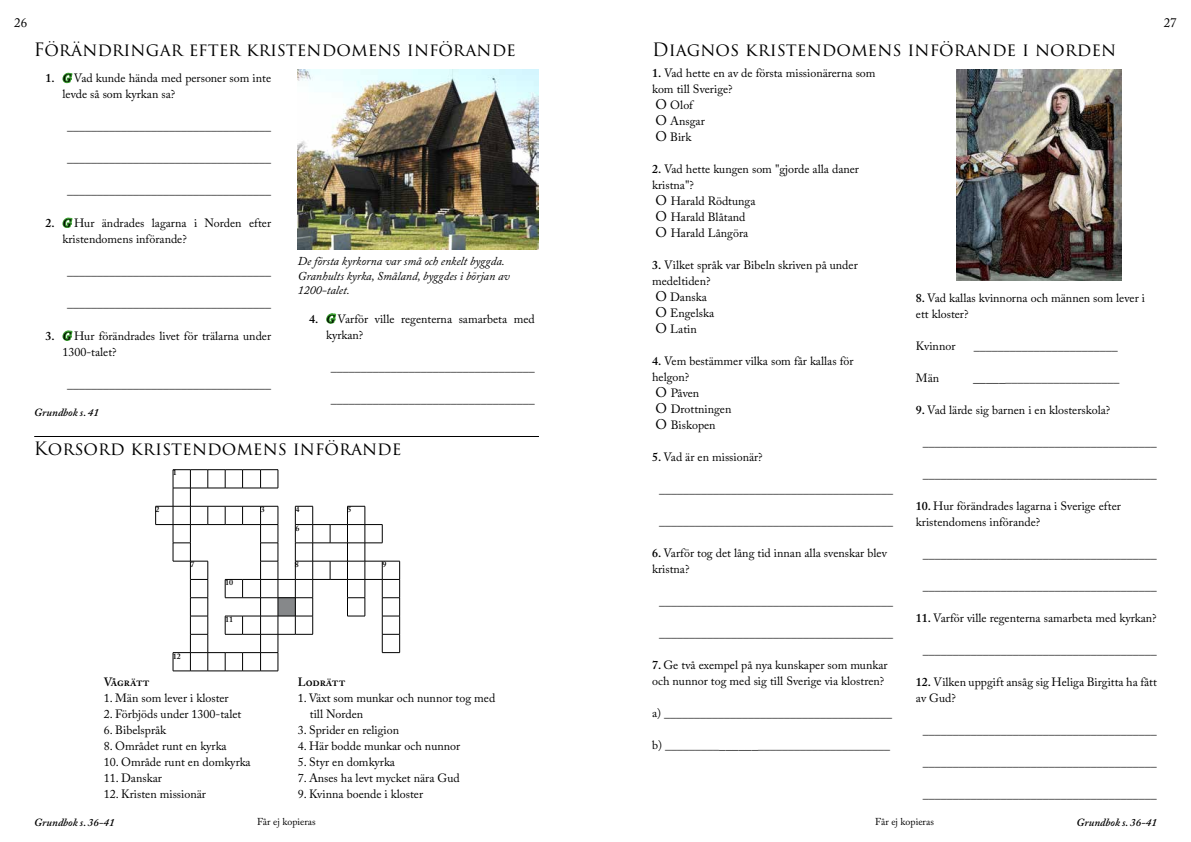
<style>
.page{position:relative;width:1191px;height:842px;background:#fff}
.page>*{position:absolute;margin:0;border:0;box-sizing:border-box;transform-origin:0 0}
.t1{font:18px "Trajan Pro 3";color:#000}
.t2{font:13px "Adobe Caslon Pro";color:#000}
.t3{font:12px/16px "Adobe Caslon Pro";color:#000}
.t4{font:italic 12px/14.4px "Adobe Caslon Pro";color:#000}
.t5{font:600 12px "Adobe Caslon Pro";letter-spacing:-.01em;color:#000}
.t6{font:italic 600 11px "Adobe Caslon Pro";color:#000}
.t7{font:10px "Adobe Caslon Pro";color:#000}
.t8{font:600 8px "Adobe Caslon Pro";color:#000}
.s1{font-weight:600}
.s2{font-weight:600;font-style:italic;color:#3fa535}
.s3{font-size:14px}
.s4{font-size:13px}
</style>
<div class="page">
<svg style="left:155px;top:469px;width:245px;height:203px"></svg>
<hr style="left:34px;top:436px;width:505px;height:1px;background:#000">
<img style="left:297px;top:69px;width:241px;height:181px">
<img style="left:956px;top:69px;width:165px;height:211px">
<p class="t2" style="left:14px;top:15px;width:14px">26</p>
<p class="t2" style="left:1163px;top:15px;width:14px">27</p>
<h1 class="t1" style="left:34px;top:37px;width:483px">Förändringar efter kristendomens införande</h1>
<p class="t3" style="left:62px;top:70px;width:210px;text-indent:-17px"><span class="s1">1.</span> <span class="s2">G</span> Vad kunde hända med personer som inte levde så som kyrkan sa?</p>
<p class="t3" style="left:67px;top:118px;width:205px">__________________________________</p>
<p class="t3" style="left:67px;top:150px;width:205px">__________________________________</p>
<p class="t3" style="left:67px;top:182px;width:205px">__________________________________</p>
<p class="t3" style="left:62px;top:215px;width:210px;text-indent:-17px"><span class="s1">2.</span> <span class="s2">G</span> Hur ändrades lagarna i Norden efter kristendomens införande?</p>
<p class="t3" style="left:67px;top:263px;width:205px">__________________________________</p>
<p class="t3" style="left:67px;top:295px;width:205px">__________________________________</p>
<p class="t3" style="left:62px;top:327px;width:210px;text-indent:-17px"><span class="s1">3.</span> <span class="s2">G</span> Hur förändrades livet för trälarna under<br>1300-talet?</p>
<p class="t3" style="left:67px;top:375px;width:205px">__________________________________</p>
<p class="t4" style="left:298px;top:254px;width:214px">De första kyrkorna var små och enkelt byggda.<br>Granhults kyrka, Småland, byggdes i början av<br>1200-talet.</p>
<p class="t3" style="left:326px;top:310px;width:210px;text-indent:-17px"><span class="s1">4.</span> <span class="s2">G</span> Varför ville regenterna samarbeta med kyrkan?</p>
<p class="t3" style="left:331px;top:358px;width:205px">__________________________________</p>
<p class="t3" style="left:331px;top:390px;width:205px">__________________________________</p>
<h1 class="t1" style="left:34px;top:436px;width:369px">Korsord kristendomens införande</h1>
<p class="t6" style="left:34px;top:405px;width:66px">Grundbok s. 41</p>
<p class="t8" style="left:173px;top:468px;width:5px">1</p>
<p class="t8" style="left:155px;top:505px;width:5px">2</p>
<p class="t8" style="left:261px;top:505px;width:5px">3</p>
<p class="t8" style="left:190px;top:560px;width:5px">7</p>
<p class="t8" style="left:173px;top:651px;width:9px">12</p>
<p class="t8" style="left:225px;top:578px;width:9px">10</p>
<p class="t8" style="left:225px;top:614px;width:9px">11</p>
<p class="t5" style="left:104px;top:675px;width:47px">Vågrätt</p>
<p class="t3" style="left:104px;top:690px;width:126px">1. Män som lever i kloster</p>
<p class="t3" style="left:104px;top:706px;width:139px">2. Förbjöds under 1300-talet</p>
<p class="t3" style="left:104px;top:722px;width:64px">6. Bibelspråk</p>
<p class="t3" style="left:104px;top:738px;width:124px">8. Området runt en kyrka</p>
<p class="t3" style="left:104px;top:754px;width:148px">10. Område runt en domkyrka</p>
<p class="t3" style="left:104px;top:770px;width:59px">11. Danskar</p>
<p class="t3" style="left:104px;top:786px;width:103px">12. Kristen missionär</p>
<p class="t8" style="left:347px;top:505px;width:5px">5</p>
<p class="t8" style="left:295px;top:505px;width:5px">4</p>
<p class="t8" style="left:295px;top:523px;width:5px">6</p>
<p class="t8" style="left:295px;top:560px;width:5px">8</p>
<p class="t8" style="left:382px;top:560px;width:5px">9</p>
<p class="t5" style="left:298px;top:675px;width:49px">Lodrätt</p>
<p class="t3" style="left:310px;top:690px;width:187px;text-indent:-12px">1. Växt som munkar och nunnor tog med till Norden</p>
<p class="t3" style="left:298px;top:722px;width:103px">3. Sprider en religion</p>
<p class="t3" style="left:298px;top:738px;width:164px">4. Här bodde munkar och nunnor</p>
<p class="t3" style="left:298px;top:754px;width:99px">5. Styr en domkyrka</p>
<p class="t3" style="left:298px;top:770px;width:164px">7. Anses ha levt mycket nära Gud</p>
<p class="t3" style="left:298px;top:786px;width:127px">9. Kvinna boende i kloster</p>
<h1 class="t1" style="left:652px;top:37px;width:465px">Diagnos kristendomens införande i norden</h1>
<p class="t3" style="left:652px;top:65px;width:225px"><span class="s1">1.</span> Vad hette en av de första missionärerna som kom till Sverige?<br><span class="s3">O</span> Olof<br><span class="s3">O</span> Ansgar<br><span class="s3">O</span> Birk</p>
<p class="t3" style="left:652px;top:161px;width:208px"><span class="s1">2.</span> Vad hette kungen som "gjorde alla daner kristna"?<br><span class="s3">O</span> Harald Rödtunga<br><span class="s3">O</span> Harald Blåtand<br><span class="s3">O</span> Harald Långöra</p>
<p class="t3" style="left:652px;top:257px;width:207px"><span class="s1">3.</span> Vilket språk var Bibeln skriven på under medeltiden?<br><span class="s3">O</span> Danska<br><span class="s3">O</span> Engelska<br><span class="s3">O</span> Latin</p>
<p class="t3" style="left:652px;top:353px;width:203px"><span class="s1">4.</span> Vem bestämmer vilka som får kallas för helgon?<br><span class="s3">O</span> Påven<br><span class="s3">O</span> Drottningen<br><span class="s3">O</span> Biskopen</p>
<p class="t3" style="left:652px;top:449px;width:112px"><span class="s1">5.</span> Vad är en missionär?</p>
<p class="t3" style="left:659px;top:481px;width:235px">_______________________________________</p>
<p class="t3" style="left:659px;top:513px;width:235px">_______________________________________</p>
<p class="t3" style="left:652px;top:545px;width:236px"><span class="s1">6.</span> Varför tog det lång tid innan alla svenskar blev kristna?</p>
<p class="t3" style="left:659px;top:593px;width:235px">_______________________________________</p>
<p class="t3" style="left:659px;top:625px;width:235px">_______________________________________</p>
<p class="t3" style="left:652px;top:657px;width:237px"><span class="s1">7.</span> Ge två exempel på nya kunskaper som munkar och nunnor tog med sig till Sverige via klostren?</p>
<p class="t3" style="left:652px;top:705px;width:242px">a) ______________________________________</p>
<p class="t3" style="left:652px;top:737px;width:240px">b) _________<span class="s4">______</span>______________________</p>
<p class="t3" style="left:916px;top:290px;width:231px"><span class="s1">8.</span> Vad kallas kvinnorna och männen som lever i ett kloster?</p>
<p class="t3" style="left:916px;top:338px;width:41px">Kvinnor</p>
<p class="t3" style="left:973px;top:338px;width:145px">________________________</p>
<p class="t3" style="left:916px;top:370px;width:25px">Män</p>
<p class="t3" style="left:973px;top:370px;width:148px"><span class="s4">_____</span>___________________</p>
<p class="t3" style="left:916px;top:402px;width:196px"><span class="s1">9.</span> Vad lärde sig barnen i en klosterskola?</p>
<p class="t3" style="left:923px;top:434px;width:235px">_______________________________________</p>
<p class="t3" style="left:923px;top:466px;width:235px">_______________________________________</p>
<p class="t3" style="left:916px;top:498px;width:206px"><span class="s1">10.</span> Hur förändrades lagarna i Sverige efter kristendomens införande?</p>
<p class="t3" style="left:923px;top:546px;width:235px">_______________________________________</p>
<p class="t3" style="left:923px;top:578px;width:235px">_______________________________________</p>
<p class="t3" style="left:916px;top:610px;width:242px"><span class="s1">11.</span> Varför ville regenterna samarbeta med kyrkan?</p>
<p class="t3" style="left:923px;top:642px;width:235px">_______________________________________</p>
<p class="t3" style="left:916px;top:674px;width:242px"><span class="s1">12.</span> Vilken uppgift ansåg sig Heliga Birgitta ha fått av Gud?</p>
<p class="t3" style="left:923px;top:722px;width:235px">_______________________________________</p>
<p class="t3" style="left:923px;top:754px;width:235px">_______________________________________</p>
<p class="t3" style="left:923px;top:786px;width:235px">_______________________________________</p>
<p class="t6" style="left:34px;top:816px;width:82px">Grundbok s. 36-41</p>
<p class="t7" style="left:257px;top:816px;width:60px">Får ej kopieras</p>
<p class="t7" style="left:875px;top:816px;width:60px">Får ej kopieras</p>
<p class="t6" style="left:1076px;top:816px;width:82px">Grundbok s. 36-41</p>
</div>
